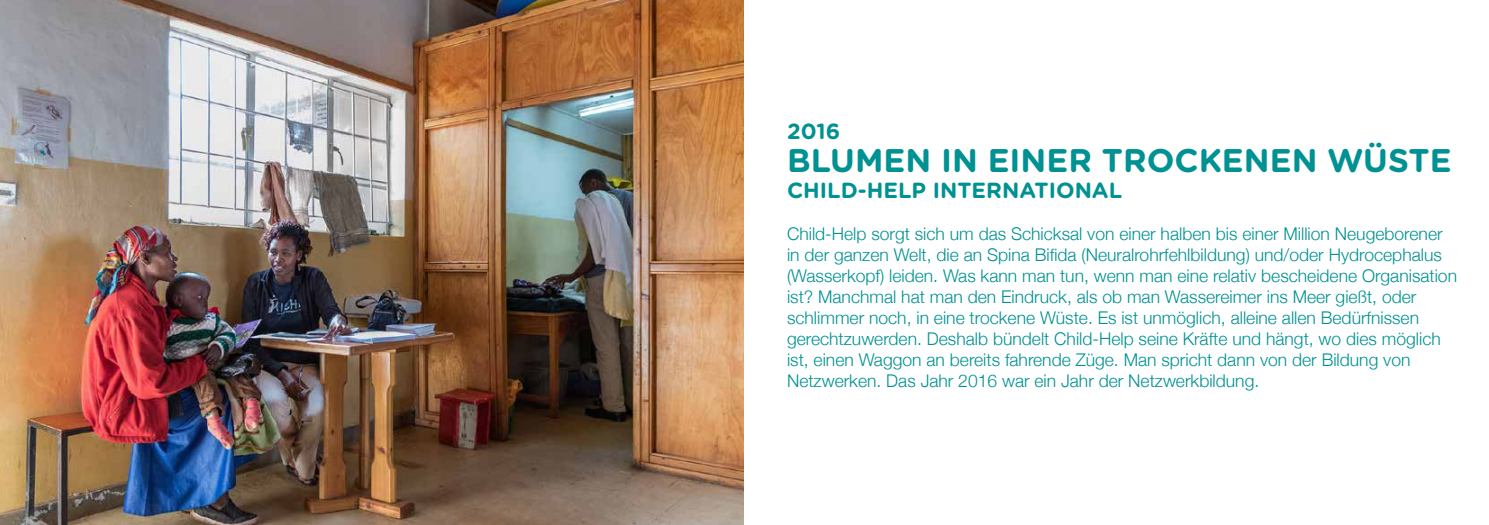
<style>
.page{position:relative;width:1489px;height:525px;background:#fff}
.page>*{position:absolute;margin:0;border:0;box-sizing:border-box;transform-origin:0 0}
.t1{font:700 32.75px "Gotham Rounded";color:#009192}
.t2{font:700 21.88px "Gotham Rounded";color:#009192}
.t3{font:300 17.5px/21px "Helvetica Neue";color:#009192}
</style>
<div class="page">
<img style="left:0;top:0;width:743px;height:524px">
<p class="t2" style="left:787px;top:115px;width:55px">2016</p>
<h1 class="t1" style="left:787px;top:136px;width:666px">BLUMEN IN EINER TROCKENEN WÜSTE</h1>
<p class="t2" style="left:787px;top:174px;width:337px">CHILD-HELP INTERNATIONAL</p>
<p class="t3" style="left:787px;top:222px;width:671px">Child-Help sorgt sich um das Schicksal von einer halben bis einer Million Neugeborener in der ganzen Welt, die an Spina Bifida (Neuralrohrfehlbildung) und/oder Hydrocephalus (Wasserkopf) leiden. Was kann man tun, wenn man eine relativ bescheidene Organisation ist? Manchmal hat man den Eindruck, als ob man Wassereimer ins Meer gießt, oder schlimmer noch, in eine trockene Wüste. Es ist unmöglich, alleine allen Bedürfnissen gerechtzuwerden. Deshalb bündelt Child-Help seine Kräfte und hängt, wo dies möglich ist, einen Waggon an bereits fahrende Züge. Man spricht dann von der Bildung von Netzwerken. Das Jahr 2016 war ein Jahr der Netzwerkbildung.</p>
</div>
